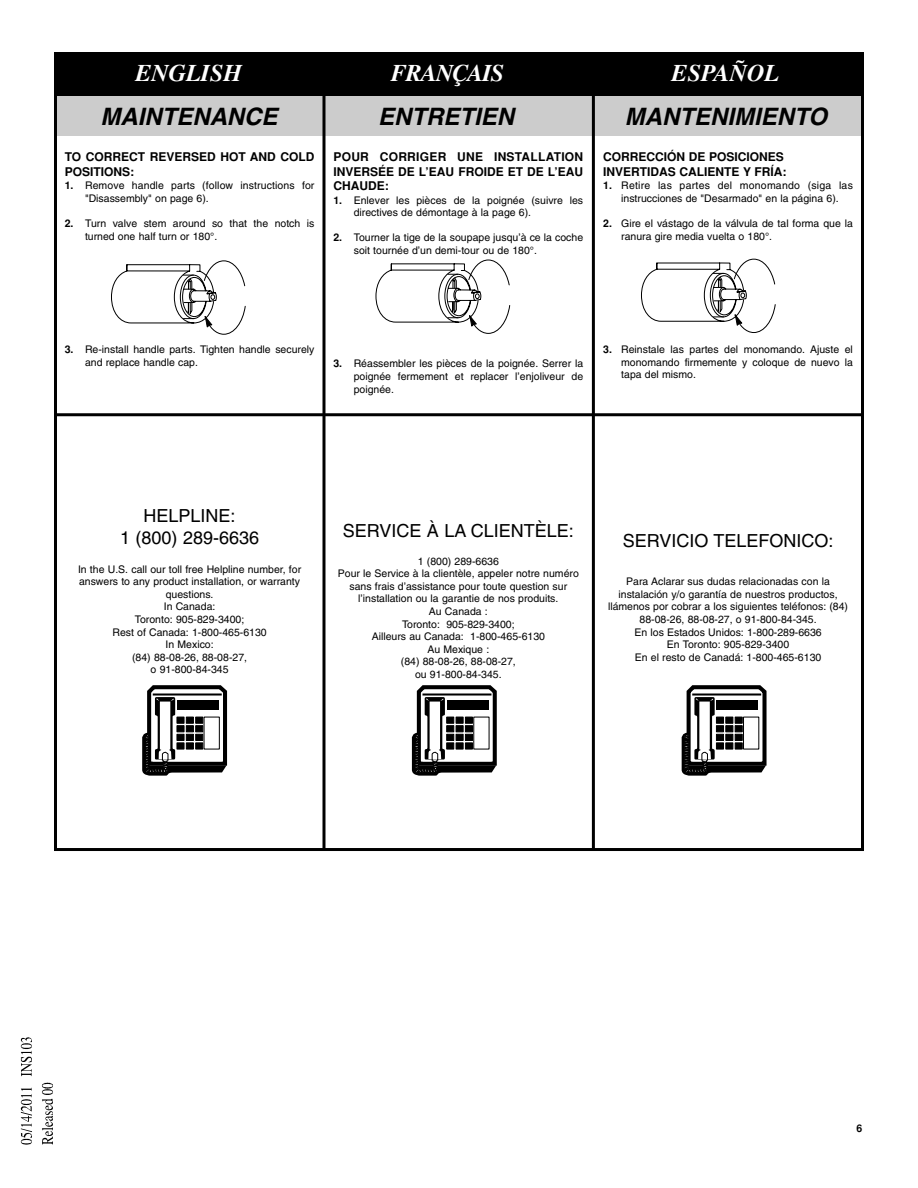
<style>
.page{position:relative;width:918px;height:1188px;background:#fff}
.page>*{position:absolute;margin:0;border:0;box-sizing:border-box;transform-origin:0 0}
.t1{font:italic 700 24px "Helvetica";color:#000}
.t2{font:italic 700 24px "Times";color:#fff}
.t3{font:italic 700 24px "Times";letter-spacing:-.04em;color:#fff}
.t4{font:18px/21.6px "Helvetica";color:#000;text-align:center}
.t5{font:700 12px/14.4px "Helvetica";color:#000}
.t6{font:10.5px/12.6px "Helvetica";color:#000}
.t7{font:700 10.5px "Helvetica";color:#000}
.s1{font-weight:700}
</style>
<div class="page">
<div style="left:54px;top:95px;width:810px;height:40px;background:#ccc"></div>
<div style="left:54px;top:52px;width:810px;height:44px;background:#000"></div>
<svg style="left:111px;top:260px;width:135px;height:75px"></svg>
<svg style="left:375px;top:260px;width:135px;height:74px"></svg>
<svg style="left:641px;top:259px;width:135px;height:74px"></svg>
<svg style="left:142px;top:685px;width:86px;height:91px"></svg>
<svg style="left:411px;top:685px;width:86px;height:91px"></svg>
<svg style="left:681px;top:685px;width:86px;height:91px"></svg>
<hr style="left:54px;top:413px;width:809px;height:3px;background:#000">
<hr style="left:322px;top:93px;width:3px;height:757px;background:#000">
<hr style="left:592px;top:94px;width:3px;height:755px;background:#000">
<svg style="left:21px;top:1088px;width:11px;height:57px"></svg>
<svg style="left:21px;top:1037px;width:11px;height:39px"></svg>
<svg style="left:42px;top:1083px;width:11px;height:62px"></svg>
<h1 class="t2" style="left:135px;top:64px;width:108px">ENGLISH</h1>
<h1 class="t3" style="left:391px;top:64px;width:115px">FRANÇAIS</h1>
<h1 class="t2" style="left:672px;top:64px;width:109px">ESPAÑOL</h1>
<h1 class="t1" style="left:100px;top:108px;width:179px">MAINTENANCE</h1>
<h1 class="t1" style="left:378px;top:108px;width:137px">ENTRETIEN</h1>
<h1 class="t1" style="left:625px;top:108px;width:204px">MANTENIMIENTO</h1>
<p class="t5" style="left:65px;top:151px;width:251px">TO CORRECT REVERSED HOT AND COLD<br>POSITIONS:</p>
<p class="t6" style="left:85px;top:180px;width:231px;text-indent:-20px"><span class="s1">1.</span> Remove handle parts (follow instructions for "Disassembly" on page 6).</p>
<p class="t6" style="left:85px;top:218px;width:231px;text-indent:-20px"><span class="s1">2.</span> Turn valve stem around so that the notch is turned one half turn or 180°.</p>
<p class="t5" style="left:333px;top:151px;width:251px;text-align:justify">POUR CORRIGER UNE INSTALLATION INVERSÉE DE L’EAU FROIDE ET DE L’EAU CHAUDE:</p>
<p class="t6" style="left:354px;top:195px;width:231px;text-indent:-20px"><span class="s1">1.</span> Enlever les pièces de la poignée (suivre les directives de démontage à la page 6).</p>
<p class="t6" style="left:354px;top:232px;width:231px;text-indent:-20px"><span class="s1">2.</span> Tourner la tige de la soupape jusqu’à ce la coche soit tournée d’un demi-tour ou de 180°.</p>
<p class="t5" style="left:603px;top:151px;width:185px">CORRECCIÓN DE POSICIONES<br>INVERTIDAS CALIENTE Y FRÍA:</p>
<p class="t6" style="left:603px;top:180px;width:251px;text-align:center"><span class="s1">1.</span> Retire las partes del monomando (siga las instrucciones de "Desarmado" en la página 6).</p>
<p class="t6" style="left:621px;top:218px;width:233px;text-indent:-18px"><span class="s1">2.</span> Gire el vástago de la válvula de tal forma que la ranura gire media vuelta o 180°.</p>
<p class="t6" style="left:85px;top:344px;width:231px;text-indent:-20px"><span class="s1">3.</span> Re-install handle parts. Tighten handle securely and replace handle cap.</p>
<p class="t6" style="left:354px;top:358px;width:231px;text-align:justify;text-indent:-20px"><span class="s1">3.</span> Réassembler les pièces de la poignée. Serrer la poignée fermement et replacer l’enjoliveur de poignée.</p>
<p class="t6" style="left:621px;top:344px;width:233px;text-align:justify;text-indent:-18px"><span class="s1">3.</span> Reinstale las partes del monomando. Ajuste el monomando firmemente y coloque de nuevo la tapa del mismo.</p>
<h2 class="t4" style="left:120px;top:507px;width:141px">HELPLINE:<br>1 (800) 289-6636</h2>
<p class="t6" style="left:78px;top:564px;width:225px;text-align:center">In the U.S. call our toll free Helpline number, for answers to any product installation, or warranty questions.<br>In Canada:<br>Toronto: 905-829-3400;<br>Rest of Canada: 1-800-465-6130<br>In Mexico:<br>(84) 88-08-26, 88-08-27,<br>o 91-800-84-345</p>
<h2 class="t4" style="left:343px;top:521px;width:233px">SERVICE À LA CLIENTÈLE:</h2>
<p class="t6" style="left:338px;top:556px;width:242px;text-align:center">1 (800) 289-6636<br>Pour le Service à la clientèle, appeler notre numéro sans frais d’assistance pour toute question sur l’installation ou la garantie de nos produits.<br>Au Canada :<br>Toronto: 905-829-3400;<br>Ailleurs au Canada: 1-800-465-6130<br>Au Mexique :<br>(84) 88-08-26, 88-08-27,<br>ou 91-800-84-345.</p>
<h2 class="t4" style="left:623px;top:532px;width:212px">SERVICIO TELEFONICO:</h2>
<p class="t6" style="left:608px;top:576px;width:242px;text-align:center">Para Aclarar sus dudas relacionadas con la instalación y/o garantía de nuestros productos, llámenos por cobrar a los siguientes teléfonos: (84)<br>88-08-26, 88-08-27, o 91-800-84-345.<br>En los Estados Unidos: 1-800-289-6636<br>En Toronto: 905-829-3400<br>En el resto de Canadá: 1-800-465-6130</p>
<p class="t7" style="left:856px;top:1125px;width:7px">6</p>
</div>
